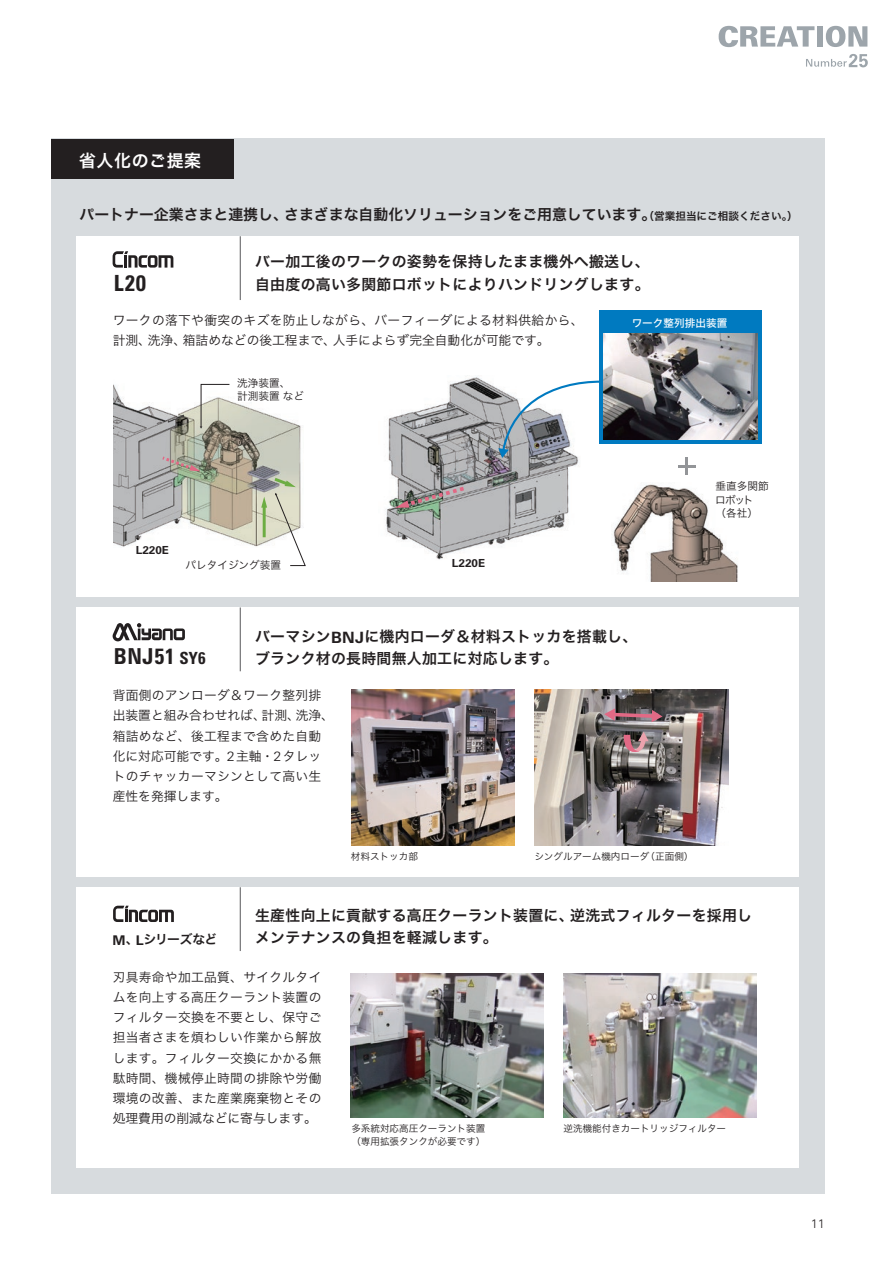
<style>
.page{position:relative;width:893px;height:1263px;background:#fff}
.page>*{position:absolute;margin:0;border:0;box-sizing:border-box;transform-origin:0 0}
.t1{font:700 condensed 22.35px "Zurich BT";color:#231f20}
.t2{font:700 condensed 22.05px "Zurich BT";letter-spacing:.025em;color:#231f20}
.t3{font:16.95px "Hira Kaku Std W6";letter-spacing:.03em;color:#fff}
.t4{font:14.85px/22.4px "Hira Kaku Std W6";letter-spacing:.02em;color:#231f20}
.t5{font:14.85px "Hira Kaku Std W6";color:#231f20}
.t6{font:12.75px/20.2px "Hira Kaku Pro W3";letter-spacing:.025em;color:#231f20}
.t7{font:12.75px "Hira Kaku Std W6";letter-spacing:-.06em;color:#231f20}
.t8{font:300 12.3px "Zurich BT";color:#231f20;scale:1.05 1}
.t9{font:700 11.1px "Zurich BT";color:#231f20;scale:1.05 1}
.t10{font:10.65px/13.2px "Hira Kaku Pro W3";color:#231f20}
.t11{font:10.65px "Hira Kaku Std W5";color:#fff}
.t12{font:9.6px/12.8px "Hira Kaku Pro W3";color:#231f20}
.s1{font-size:10.65px}
.s2{font-size:16.8px}
.s3{font-family:"Zurich BT";font-weight:700;font-size:15.6px}
.s4{font-family:"Zurich BT";font-weight:300;font-size:13.35px}
.s5{font-family:"Zurich BT";font-weight:700;font-size:13.35px}
</style>
<div class="page">
<div style="left:51px;top:139px;width:774px;height:1055px;background:#d7dbde"></div>
<div style="left:51px;top:139px;width:183px;height:39px;background:#231f20"></div>
<div style="left:77px;top:236px;width:722px;height:361px;background:#fff"></div>
<div style="left:77px;top:607px;width:722px;height:270px;background:#fff"></div>
<img style="left:351px;top:689px;width:164px;height:156px">
<img style="left:535px;top:689px;width:194px;height:156px">
<svg style="left:604px;top:708px;width:58px;height:14px"></svg>
<svg style="left:623px;top:732px;width:26px;height:24px"></svg>
<svg style="left:113px;top:251px;width:60px;height:17px"></svg>
<svg style="left:113px;top:623px;width:72px;height:18px"></svg>
<hr style="left:240px;top:607px;width:1px;height:64px;background:#57585a">
<div style="left:77px;top:887px;width:722px;height:281px;background:#fff"></div>
<hr style="left:240px;top:887px;width:1px;height:64px;background:#57585a">
<hr style="left:240px;top:236px;width:1px;height:64px;background:#57585a">
<img style="left:613px;top:484px;width:125px;height:97px">
<hr style="left:678px;top:465px;width:17px;height:3px;background:#939598">
<hr style="left:685px;top:457px;width:3px;height:18px;background:#939598">
<img style="left:114px;top:383px;width:187px;height:164px">
<svg style="left:200px;top:384px;width:30px;height:45px"></svg>
<svg style="left:159px;top:454px;width:42px;height:18px"></svg>
<svg style="left:261px;top:475px;width:45px;height:91px"></svg>
<img style="left:385px;top:377px;width:194px;height:183px">
<svg style="left:395px;top:487px;width:69px;height:21px"></svg>
<svg style="left:498px;top:378px;width:101px;height:80px"></svg>
<div style="left:599px;top:310px;width:163px;height:134px;background:#007ac0"></div>
<img style="left:604px;top:334px;width:154px;height:105px">
<svg style="left:113px;top:906px;width:61px;height:16px"></svg>
<img style="left:563px;top:973px;width:193px;height:145px">
<img style="left:351px;top:973px;width:193px;height:145px">
<svg style="left:719px;top:26px;width:95px;height:21px"></svg>
<div style="left:817px;top:26px;width:6px;height:21px;background:#9da5ab"></div>
<svg style="left:826px;top:26px;width:41px;height:21px"></svg>
<svg style="left:806px;top:54px;width:62px;height:13px"></svg>
<h3 class="t3" style="left:79px;top:147px;width:124px">省人化のご提案</h3>
<p class="t5" style="left:80px;top:203px;width:720px">パートナー企業さまと連携し、さまざまな自動化ソリューションをご用意しています。<span class="s1">（営業担当にご相談ください。）</span></p>
<p class="t4" style="left:255px;top:251px;width:396px">バー加工後のワークの姿勢を保持したまま機外へ搬送し、自由度の高い多関節ロボットによりハンドリングします。</p>
<h1 class="t1" style="left:114px;top:269px;width:34px">L20</h1>
<p class="t6" style="left:113px;top:309px;width:472px">ワークの落下や衝突のキズを防止しながら、バーフィーダによる材料供給から、計測、洗浄、箱詰めなどの後工程まで、人手によらず完全自動化が可能です。</p>
<p class="t10" style="left:237px;top:375px;width:69px">洗浄装置、<br>計測装置など</p>
<p class="t11" style="left:632px;top:315px;width:97px">ワーク整列排出装置</p>
<p class="t9" style="left:136px;top:544px;width:33px">L220E</p>
<p class="t10" style="left:185px;top:558px;width:97px">パレタイジング装置</p>
<p class="t9" style="left:452px;top:556px;width:33px">L220E</p>
<h2 class="t2" style="left:114px;top:643px;width:94px">BNJ51 <span class="s2">SY6</span></h2>
<p class="t4" style="left:255px;top:626px;width:384px">バーマシン<span class="s3">BNJ</span>に機内ローダ＆材料ストッカを搭載し、ブランク材の長時間無人加工に対応します。</p>
<p class="t6" style="left:113px;top:684px;width:223px">背面側のアンローダ＆ワーク整列排出装置と組み合わせれば、計測、洗浄、箱詰めなど、後工程まで含めた自動化に対応可能です。<span class="s4">2</span>主軸・<span class="s4">2</span>タレットのチャッカーマシンとして高い生産性を発揮します。</p>
<p class="t12" style="left:351px;top:849px;width:68px">材料ストッカ部</p>
<p class="t12" style="left:534px;top:849px;width:161px">シングルアーム機内ローダ（正面側）</p>
<p class="t10" style="left:715px;top:479px;width:55px">垂直多関節ロボット<br>（各社）</p>
<p class="t4" style="left:255px;top:905px;width:498px">生産性向上に貢献する高圧クーラント装置に、逆洗式フィルターを採用しメンテナンスの負担を軽減します。</p>
<p class="t6" style="left:113px;top:966px;width:210px;text-align:justify">刃具寿命や加工品質、サイクルタイムを向上する高圧クーラント装置のフィルター交換を不要とし、保守ご担当者さまを煩わしい作業から解放します。フィルター交換にかかる無駄時間、機械停止時間の排除や労働環境の改善、また産業廃棄物とその処理費用の削減などに寄与します。</p>
<p class="t12" style="left:351px;top:1121px;width:135px">多系統対応高圧クーラント装置（専用拡張タンクが必要です）</p>
<p class="t12" style="left:563px;top:1121px;width:164px">逆洗機能付きカートリッジフィルター</p>
<p class="t7" style="left:113px;top:930px;width:106px"><span class="s5">M</span>、<span class="s5">L</span>シリーズなど</p>
<p class="t8" style="left:811px;top:1216px;width:15px">11</p>
</div>
